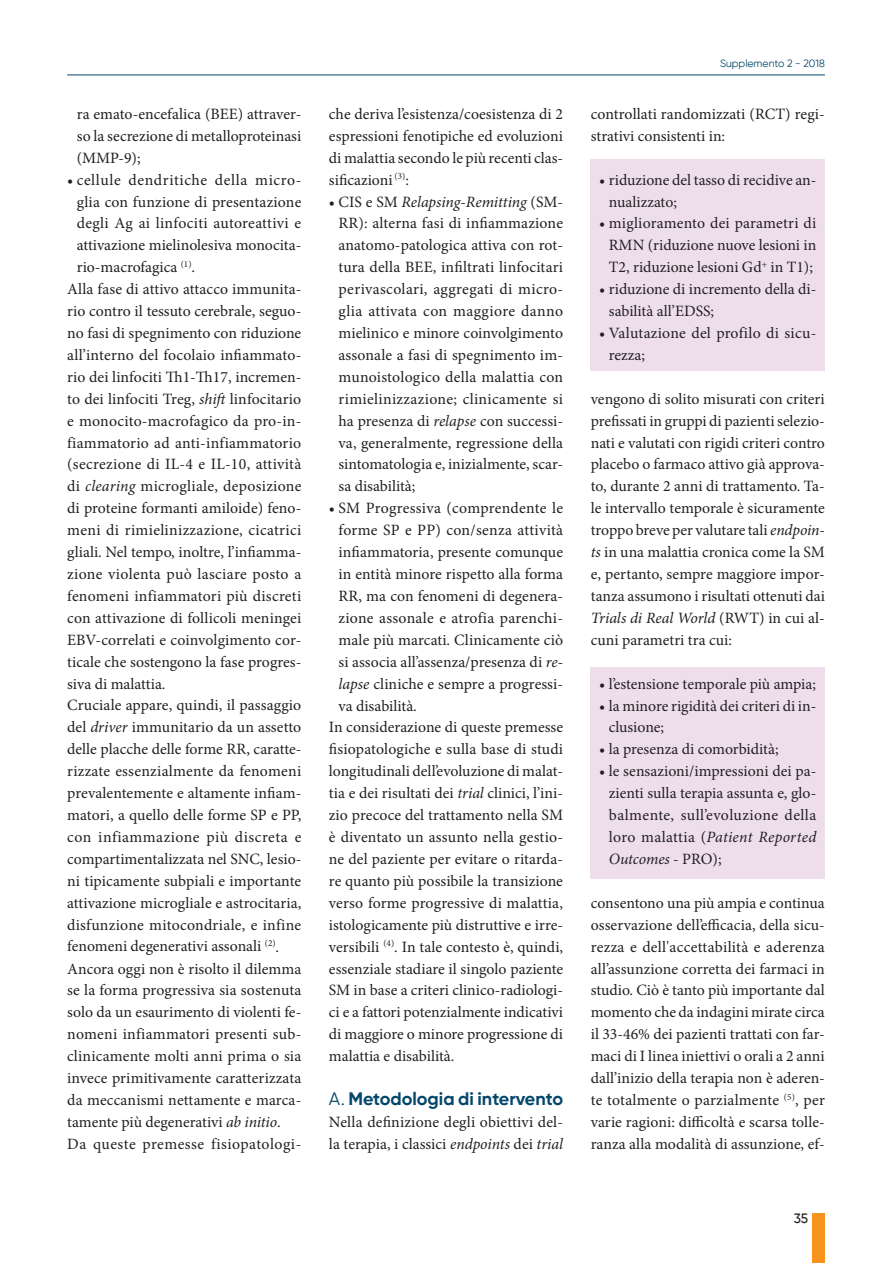
<style>
.page{position:relative;width:892px;height:1263px;background:#fff}
.page>*{position:absolute;margin:0;border:0;box-sizing:border-box;transform-origin:0 0}
._02-Livello_1{font:700 18px "Gilroy";color:#04466a}
._01-Testo{font:15.75px/21.9px "Minion Pro";color:#231f20;text-align:justify}
._01-Testo-2{font:15.75px "Minion Pro";letter-spacing:.03em;color:#231f20}
.t1{font:500 13.5px "Gilroy";color:#231f20}
.t2{font:10.5px "Gilroy";color:#04466a}
.s1{font-style:italic}
.s2{font-weight:400}
</style>
<div class="page">
<hr style="left:67px;top:75px;width:757px;height:1px;background:#04466a">
<div style="left:811px;top:1213px;width:13px;height:49px;background:#f7931d"></div>
<div style="left:590px;top:159px;width:234px;height:212px;background:#eedeec"></div>
<div style="left:590px;top:666px;width:234px;height:212px;background:#eedeec"></div>
<p class="_01-Testo" style="left:77px;top:103px;width:226px">ra emato-encefalica (BEE) attraver&shy;so la secrezione di metalloproteinasi (MMP-9);</p>
<p class="_01-Testo" style="left:77px;top:169px;width:226px;text-indent:-10px">• cellule dendritiche della micro&shy;glia con funzione di presentazione degli Ag ai linfociti autoreattivi e attivazione mielinolesiva monocita&shy;rio-macrofagica <sup>(1)</sup>.</p>
<p class="_01-Testo" style="left:67px;top:278px;width:235px">Alla fase di attivo attacco immunita&shy;rio contro il tessuto cerebrale, seguo&shy;no fasi di spegnimento con riduzione all’interno del focolaio infiammato&shy;rio dei linfociti Th1-Th17, incremen&shy;to dei linfociti Treg, <span class="s1">shift</span> linfocitario e monocito-macrofagico da pro-in&shy;fiammatorio ad anti-infiammatorio (secrezione di IL-4 e IL-10, attività di <span class="s1">clearing</span> microgliale, deposizione di proteine formanti amiloide) feno&shy;meni di rimielinizzazione, cicatrici gliali. Nel tempo, inoltre, l’infiamma&shy;zione violenta può lasciare posto a fenomeni infiammatori più discreti con attivazione di follicoli meningei EBV-correlati e coinvolgimento cor&shy;ticale che sostengono la fase progres&shy;siva di malattia.</p>
<p class="_01-Testo" style="left:67px;top:694px;width:235px">Cruciale appare, quindi, il passaggio del <span class="s1">driver</span> immunitario da un assetto delle placche delle forme RR, caratte&shy;rizzate essenzialmente da fenomeni prevalentemente e altamente infiam&shy;matori, a quello delle forme SP e PP, con infiammazione più discreta e compartimentalizzata nel SNC, lesio&shy;ni tipicamente subpiali e importante attivazione microgliale e astrocitaria, disfunzione mitocondriale, e infine fenomeni degenerativi assonali <sup>(2)</sup>.</p>
<p class="_01-Testo" style="left:67px;top:957px;width:235px">Ancora oggi non è risolto il dilemma se la forma progressiva sia sostenuta solo da un esaurimento di violenti fe&shy;nomeni infiammatori presenti sub&shy;clinicamente molti anni prima o sia invece primitivamente caratterizzata da meccanismi nettamente e marca&shy;tamente più degenerativi <span class="s1">ab initio</span>.</p>
<p class="_01-Testo-2" style="left:67px;top:1132px;width:235px">Da queste premesse fisiopatologi-</p>
<p class="_01-Testo" style="left:329px;top:103px;width:235px">che deriva l’esistenza/coesistenza di 2 espressioni fenotipiche ed evoluzioni di malattia secondo le più recenti clas&shy;sificazioni <sup>(3)</sup>:</p>
<p class="_01-Testo" style="left:338px;top:190px;width:226px;text-indent:-10px">• CIS e SM <span class="s1">Relapsing-Remitting</span> (SM-RR): alterna fasi di infiammazione anatomo-patologica attiva con rot&shy;tura della BEE, infiltrati linfocitari perivascolari, aggregati di micro&shy;glia attivata con maggiore danno mielinico e minore coinvolgimento assonale a fasi di spegnimento im&shy;munoistologico della malattia con rimielinizzazione; clinicamente si ha presenza di <span class="s1">relapse</span> con successi&shy;va, generalmente, regressione della sintomatologia e, inizialmente, scar&shy;sa disabilità;</p>
<p class="_01-Testo" style="left:338px;top:497px;width:226px;text-indent:-10px">• SM Progressiva (comprendente le forme SP e PP) con/senza attività infiammatoria, presente comunque in entità minore rispetto alla forma RR, ma con fenomeni di degenera&shy;zione assonale e atrofia parenchi&shy;male più marcati. Clinicamente ciò si associa all’assenza/presenza di <span class="s1">re&shy;lapse</span> cliniche e sempre a progressi&shy;va disabilità.</p>
<p class="_01-Testo" style="left:329px;top:716px;width:235px">In considerazione di queste premesse fisiopatologiche e sulla base di studi longitudinali dell’evoluzione di malat&shy;tia e dei risultati dei <span class="s1">trial</span> clinici, l’ini&shy;zio precoce del trattamento nella SM è diventato un assunto nella gestio&shy;ne del paziente per evitare o ritarda&shy;re quanto più possibile la transizione verso forme progressive di malattia, istologicamente più distruttive e irre&shy;versibili <sup>(4)</sup>. In tale contesto è, quindi, essenziale stadiare il singolo paziente SM in base a criteri clinico-radiologi&shy;ci e a fattori potenzialmente indicativi di maggiore o minore progressione di malattia e disabilità.</p>
<p class="_02-Livello_1" style="left:329px;top:1087px;width:235px"><span class="s2">A.</span> Metodologia di intervento</p>
<p class="_01-Testo" style="left:329px;top:1110px;width:235px">Nella definizione degli obiettivi del&shy;la terapia, i classici <span class="s1">endpoints</span> dei <span class="s1">trial</span></p>
<p class="t2" style="left:719px;top:57px;width:106px">Supplemento 2 - 2018</p>
<p class="_01-Testo" style="left:590px;top:103px;width:235px">controllati randomizzati (RCT) regi&shy;strativi consistenti in:</p>
<p class="_01-Testo" style="left:608px;top:169px;width:209px;text-indent:-10px">• riduzione del tasso di recidive an&shy;nualizzato;</p>
<p class="_01-Testo" style="left:608px;top:212px;width:209px;text-indent:-10px">• miglioramento dei parametri di RMN (riduzione nuove lesioni in T2, riduzione lesioni Gd<sup>+</sup> in T1);</p>
<p class="_01-Testo" style="left:608px;top:278px;width:209px;text-indent:-10px">• riduzione di incremento della di&shy;sabilità all’EDSS;</p>
<p class="_01-Testo" style="left:608px;top:322px;width:209px;text-indent:-10px">• Valutazione del profilo di sicu&shy;rezza;</p>
<p class="_01-Testo" style="left:590px;top:388px;width:235px">vengono di solito misurati con criteri prefissati in gruppi di pazienti selezio&shy;nati e valutati con rigidi criteri contro placebo o farmaco attivo già approva&shy;to, durante 2 anni di trattamento. Ta&shy;le intervallo temporale è sicuramente troppo breve per valutare tali <span class="s1">endpoin&shy;ts</span> in una malattia cronica come la SM e, pertanto, sempre maggiore impor&shy;tanza assumono i risultati ottenuti dai <span class="s1">Trials di Real World</span> (RWT) in cui al&shy;cuni parametri tra cui:</p>
<p class="_01-Testo" style="left:599px;top:672px;width:218px">• l’estensione temporale più ampia;</p>
<p class="_01-Testo" style="left:608px;top:694px;width:209px;text-indent:-10px">• la minore rigidità dei criteri di in&shy;clusione;</p>
<p class="_01-Testo" style="left:599px;top:738px;width:181px">• la presenza di comorbidità;</p>
<p class="_01-Testo" style="left:608px;top:760px;width:209px;text-indent:-10px">• le sensazioni/impressioni dei pa&shy;zienti sulla terapia assunta e, glo&shy;balmente, sull’evoluzione della loro malattia (<span class="s1">Patient Reported Outcomes</span> - PRO);</p>
<p class="_01-Testo" style="left:590px;top:891px;width:235px">consentono una più ampia e continua osservazione dell’efficacia, della sicu&shy;rezza e dell'accettabilità e aderenza all’assunzione corretta dei farmaci in studio. Ciò è tanto più importante dal momento che da indagini mirate circa il 33-46% dei pazienti trattati con far&shy;maci di I linea iniettivi o orali a 2 anni dall’inizio della terapia non è aderen&shy;te totalmente o parzialmente <sup>(5)</sup>, per varie ragioni: difficoltà e scarsa tolle&shy;ranza alla modalità di assunzione, ef-</p>
<p class="t1" style="left:793px;top:1209px;width:16px">35</p>
</div>
